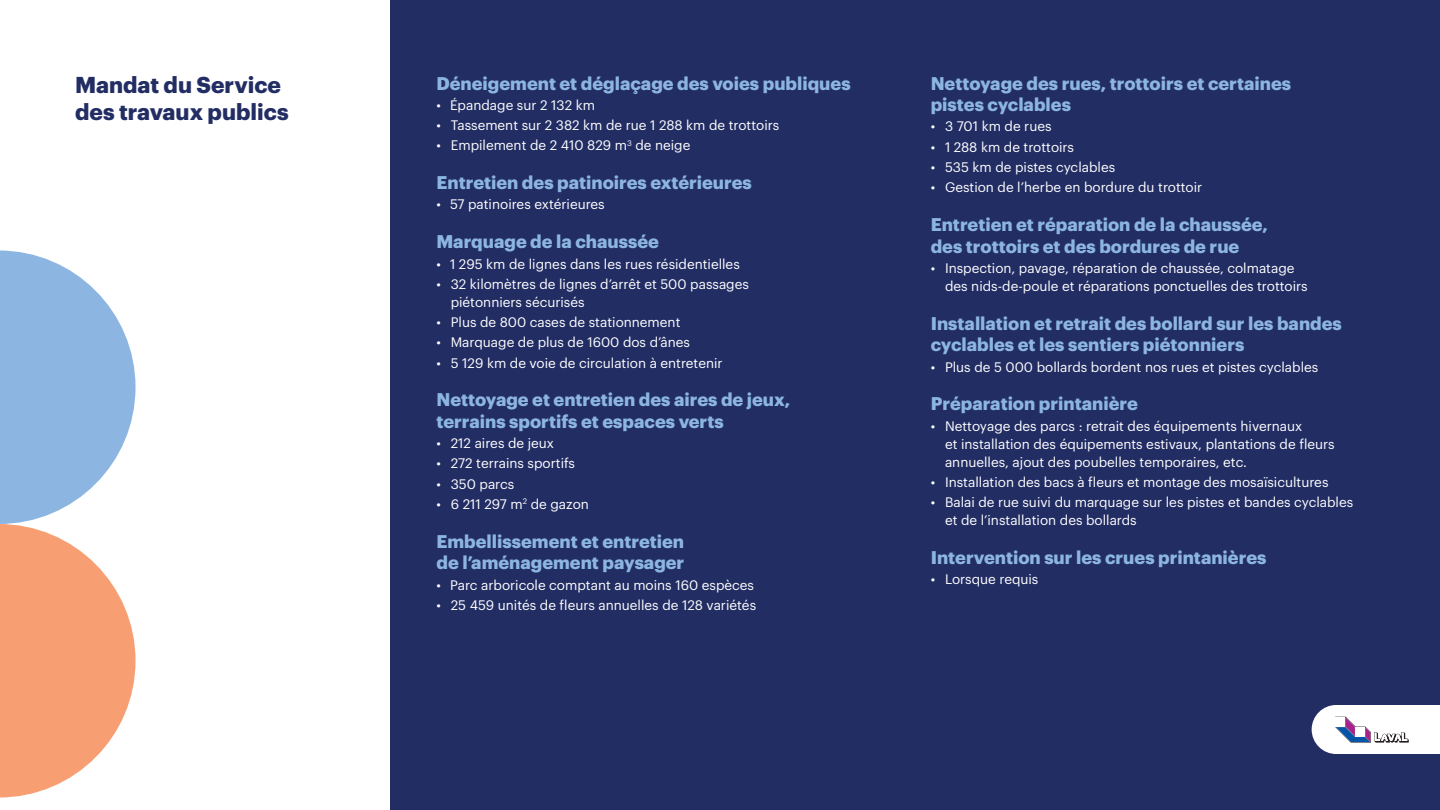
<style>
.page{position:relative;width:1440px;height:810px;background:#fff}
.page>*{position:absolute;margin:0;border:0;box-sizing:border-box;transform-origin:0 0}
.t1{font:700 22.5px/27px "Graphik";color:#222d64}
.t2{font:700 18px/21.6px "Graphik";color:#8cb6e1}
.t3{font:13.5px/18px "Graphik";color:#fff}
</style>
<div class="page">
<div style="left:390px;top:0;width:1050px;height:810px;background:#222d64"></div>
<svg style="left:0;top:251px;width:136px;height:547px"></svg>
<svg style="left:1312px;top:705px;width:128px;height:49px;background:#e6e6ed"></svg>
<h1 class="t1" style="left:75px;top:70px;width:215px">Mandat du Service des travaux publics</h1>
<h2 class="t2" style="left:436px;top:71px;width:416px">Déneigement et déglaçage des voies publiques</h2>
<p class="t3" style="left:436px;top:95px;width:160px">• Épandage sur 2 132 km</p>
<p class="t3" style="left:436px;top:115px;width:344px">• Tassement sur 2 382 km de rue 1 288 km de trottoirs</p>
<p class="t3" style="left:436px;top:135px;width:255px">• Empilement de 2 410 829 m<sup>3</sup> de neige</p>
<h2 class="t2" style="left:436px;top:170px;width:317px">Entretien des patinoires extérieures</h2>
<p class="t3" style="left:436px;top:194px;width:170px">• 57 patinoires extérieures</p>
<h2 class="t2" style="left:436px;top:229px;width:224px">Marquage de la chaussée</h2>
<p class="t3" style="left:436px;top:254px;width:305px">• 1 295 km de lignes dans les rues résidentielles</p>
<p class="t3" style="left:451px;top:274px;width:300px;text-indent:-14px">• 32 kilomètres de lignes d’arrêt et 500 passages piétonniers sécurisés</p>
<p class="t3" style="left:436px;top:312px;width:245px">• Plus de 800 cases de stationnement</p>
<p class="t3" style="left:436px;top:332px;width:255px">• Marquage de plus de 1600 dos d’ânes</p>
<p class="t3" style="left:436px;top:353px;width:288px">• 5 129 km de voie de circulation à entretenir</p>
<h2 class="t2" style="left:436px;top:387px;width:355px">Nettoyage et entretien des aires de jeux, terrains sportifs et espaces verts</h2>
<p class="t3" style="left:436px;top:433px;width:119px">• 212 aires de jeux</p>
<p class="t3" style="left:436px;top:453px;width:140px">• 272 terrains sportifs</p>
<p class="t3" style="left:436px;top:474px;width:79px">• 350 parcs</p>
<p class="t3" style="left:436px;top:494px;width:154px">• 6 211 297 m<sup>2</sup> de gazon</p>
<h2 class="t2" style="left:436px;top:529px;width:249px">Embellissement et entretien de l’aménagement paysager</h2>
<p class="t3" style="left:436px;top:575px;width:319px">• Parc arboricole comptant au moins 160 espèces</p>
<p class="t3" style="left:436px;top:595px;width:321px">• 25 459 unités de fleurs annuelles de 128 variétés</p>
<h2 class="t2" style="left:931px;top:71px;width:362px">Nettoyage des rues, trottoirs et certaines pistes cyclables</h2>
<p class="t3" style="left:931px;top:116px;width:122px">• 3 701 km de rues</p>
<p class="t3" style="left:931px;top:137px;width:145px">• 1 288 km de trottoirs</p>
<p class="t3" style="left:931px;top:157px;width:186px">• 535 km de pistes cyclables</p>
<p class="t3" style="left:931px;top:177px;width:273px">• Gestion de l’herbe en bordure du trottoir</p>
<h2 class="t2" style="left:931px;top:212px;width:339px">Entretien et réparation de la chaussée, des trottoirs et des bordures de rue</h2>
<p class="t3" style="left:945px;top:258px;width:364px;text-indent:-14px">• Inspection, pavage, réparation de chaussée, colmatage des nids-de-poule et réparations ponctuelles des trottoirs</p>
<h2 class="t2" style="left:931px;top:311px;width:413px">Installation et retrait des bollard sur les bandes cyclables et les sentiers piétonniers</h2>
<p class="t3" style="left:931px;top:357px;width:389px">• Plus de 5 000 bollards bordent nos rues et pistes cyclables</p>
<h2 class="t2" style="left:931px;top:391px;width:209px">Préparation printanière</h2>
<p class="t3" style="left:945px;top:416px;width:391px;text-indent:-14px">• Nettoyage des parcs : retrait des équipements hivernaux<br>et installation des équipements estivaux, plantations de fleurs annuelles, ajout des poubelles temporaires, etc.</p>
<p class="t3" style="left:931px;top:472px;width:399px">• Installation des bacs à fleurs et montage des mosaïsicultures</p>
<p class="t3" style="left:945px;top:492px;width:410px;text-indent:-14px">• Balai de rue suivi du marquage sur les pistes et bandes cyclables et de l’installation des bollards</p>
<h2 class="t2" style="left:931px;top:545px;width:337px">Intervention sur les crues printanières</h2>
<p class="t3" style="left:931px;top:569px;width:109px">• Lorsque requis</p>
</div>
